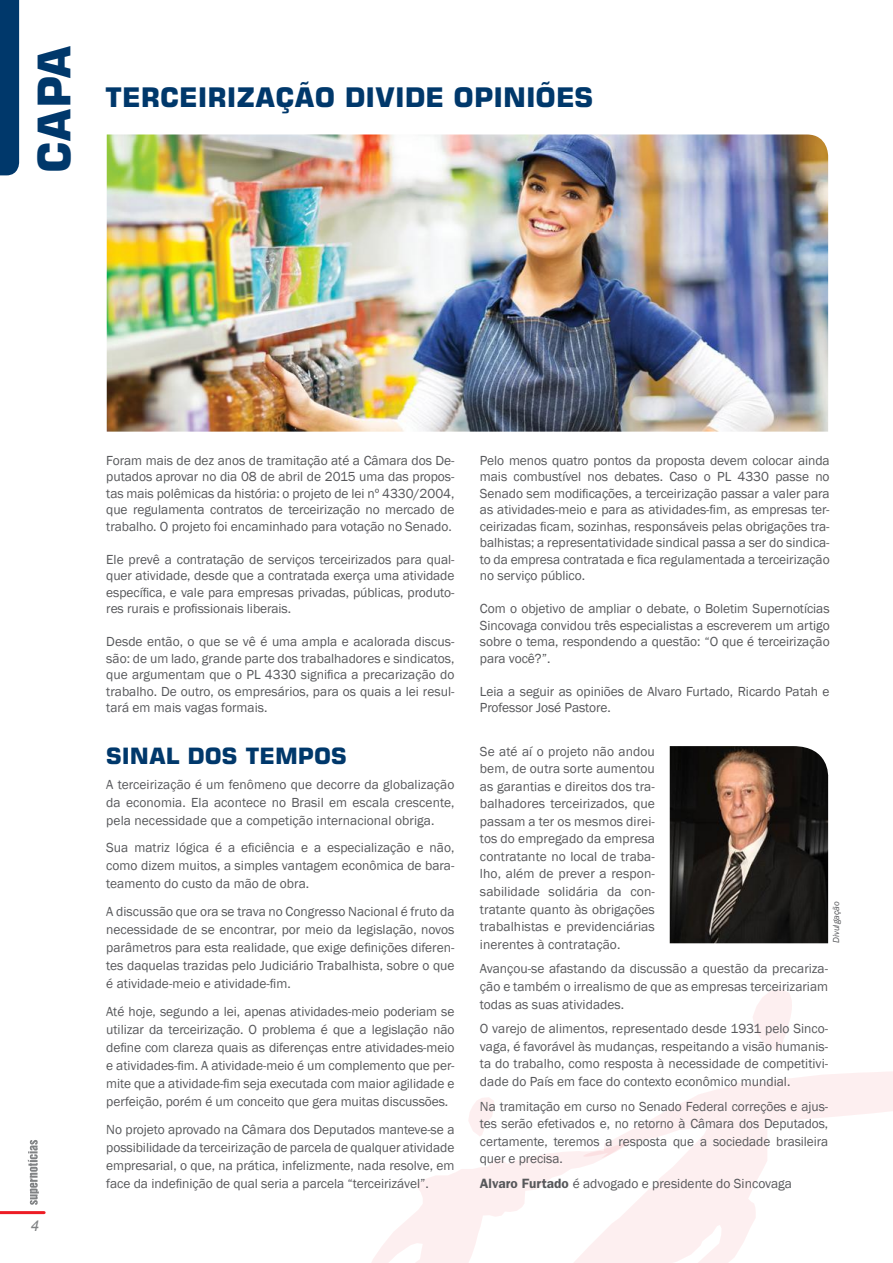
<style>
.page{position:relative;width:893px;height:1263px;background:#fff}
.page>*{position:absolute;margin:0;border:0;box-sizing:border-box;transform-origin:0 0}
.t1{font:700 45px "Square 721 BT";color:#00386b}
.t2{font:700 27px "Square 721 BT";color:#00386b}
.t3{font:700 22.5px "Square 721 BT";color:#00386b}
.t4{font:italic 15px "Arial";color:#808284}
.t5{font:13.5px/16.5px "Franklin Gothic";letter-spacing:-.005em;color:#57585b;text-align:justify}
.t6{font:italic 9px "Franklin Gothic";color:#57585b}
.s1{font-weight:600}
</style>
<div class="page">
<svg style="left:28px;top:1140px;width:11px;height:65px"></svg>
<hr style="left:0;top:1211px;width:44px;height:3px;background:#ed1c24">
<svg style="left:753px;top:989px;width:39px;height:62px"></svg>
<svg style="left:372px;top:1097px;width:151px;height:166px"></svg>
<svg style="left:523px;top:1072px;width:370px;height:191px"></svg>
<div style="left:0;top:0;width:19px;height:175px;background:#00386b"></div>
<img style="left:107px;top:134px;width:721px;height:298px">
<img style="left:670px;top:746px;width:159px;height:197px">
<h1 class="t1" style="left:27px;top:173px;width:130px;rotate:-90deg">CAPA</h1>
<h2 class="t2" style="left:105px;top:81px;width:489px">TERCEIRIZAÇÃO DIVIDE OPINIÕES</h2>
<p class="t4" style="left:30px;top:1216px;width:10px">4</p>
<p class="t5" style="left:106px;top:452px;width:350px">Foram mais de dez anos de tramitação até a Câmara dos De&shy;putados aprovar no dia 08 de abril de 2015 uma das propos&shy;tas mais polêmicas da história: o projeto de lei nº 4330/2004, que regulamenta contratos de terceirização no mercado de trabalho. O projeto foi encaminhado para votação no Senado.</p>
<p class="t5" style="left:106px;top:551px;width:350px">Ele prevê a contratação de serviços terceirizados para qual&shy;quer atividade, desde que a contratada exerça uma atividade específica, e vale para empresas privadas, públicas, produto&shy;res rurais e profissionais liberais.</p>
<p class="t5" style="left:106px;top:634px;width:350px">Desde então, o que se vê é uma ampla e acalorada discus&shy;são: de um lado, grande parte dos trabalhadores e sindicatos, que argumentam que o PL 4330 significa a precarização do trabalho. De outro, os empresários, para os quais a lei resul&shy;tará em mais vagas formais.</p>
<h3 class="t3" style="left:106px;top:742px;width:242px">SINAL DOS TEMPOS</h3>
<p class="t5" style="left:106px;top:775px;width:350px;line-height:18px">A terceirização é um fenômeno que decorre da globalização da economia. Ela acontece no Brasil em escala crescente, pela necessidade que a competição internacional obriga.</p>
<p class="t5" style="left:106px;top:839px;width:350px;line-height:18px">Sua matriz lógica é a eficiência e a especialização e não, como dizem muitos, a simples vantagem econômica de bara&shy;teamento do custo da mão de obra.</p>
<p class="t5" style="left:106px;top:903px;width:350px;line-height:18px">A discussão que ora se trava no Congresso Nacional é fruto da necessidade de se encontrar, por meio da legislação, novos parâmetros para esta realidade, que exige definições diferen&shy;tes daquelas trazidas pelo Judiciário Trabalhista, sobre o que é atividade-meio e atividade-fim.</p>
<p class="t5" style="left:106px;top:1003px;width:350px;line-height:18px">Até hoje, segundo a lei, apenas atividades-meio poderiam se utilizar da terceirização. O problema é que a legislação não define com clareza quais as diferenças entre atividades-meio e atividades-fim. A atividade-meio é um complemento que per&shy;mite que a atividade-fim seja executada com maior agilidade e perfeição, porém é um conceito que gera muitas discussões.</p>
<p class="t5" style="left:106px;top:1120px;width:350px;line-height:18px">No projeto aprovado na Câmara dos Deputados manteve-se a possibilidade da terceirização de parcela de qualquer atividade empresarial, o que, na prática, infelizmente, nada resolve, em face da indefinição de qual seria a parcela “terceirizável”.</p>
<p class="t5" style="left:480px;top:452px;width:351px">Pelo menos quatro pontos da proposta devem colocar ainda mais combustível nos debates. Caso o PL 4330 passe no Senado sem modificações, a terceirização passar a valer para as atividades-meio e para as atividades-fim, as empresas ter&shy;ceirizadas ficam, sozinhas, responsáveis pelas obrigações tra&shy;balhistas; a representatividade sindical passa a ser do sindica&shy;to da empresa contratada e fica regulamentada a terceirização no serviço público.</p>
<p class="t5" style="left:480px;top:601px;width:351px">Com o objetivo de ampliar o debate, o Boletim Supernotícias Sincovaga convidou três especialistas a escreverem um artigo sobre o tema, respondendo a questão: “O que é terceirização para você?”.</p>
<p class="t5" style="left:480px;top:683px;width:351px">Leia a seguir as opiniões de Alvaro Furtado, Ricardo Patah e<br>Professor José Pastore.</p>
<p class="t5" style="left:480px;top:742px;width:176px;line-height:17.5px">Se até aí o projeto não andou bem, de outra sorte aumentou as garantias e direitos dos tra&shy;balhadores terceirizados, que passam a ter os mesmos direi&shy;tos do empregado da empresa contratante no local de traba&shy;lho, além de prever a respon&shy;sabilidade solidária da con&shy;tratante quanto às obrigações trabalhistas e previdenciárias inerentes à contratação.</p>
<p class="t5" style="left:480px;top:960px;width:350px;line-height:17.5px">Avançou-se afastando da discussão a questão da precariza&shy;ção e também o irrealismo de que as empresas terceirizariam todas as suas atividades.</p>
<p class="t5" style="left:480px;top:1020px;width:350px;line-height:17.5px">O varejo de alimentos, representado desde 1931 pelo Sinco&shy;vaga, é favorável às mudanças, respeitando a visão humanis&shy;ta do trabalho, como resposta à necessidade de competitivi&shy;dade do País em face do contexto econômico mundial.</p>
<p class="t5" style="left:480px;top:1098px;width:350px;line-height:17.5px">Na tramitação em curso no Senado Federal correções e ajus&shy;tes serão efetivados e, no retorno à Câmara dos Deputados, certamente, teremos a resposta que a sociedade brasileira quer e precisa.</p>
<p class="t5" style="left:480px;top:1176px;width:313px"><span class="s1">Alvaro Furtado</span> é advogado e presidente do Sincovaga</p>
<p class="t6" style="left:830px;top:943px;width:43px;rotate:-90deg">Divulgação</p>
</div>
